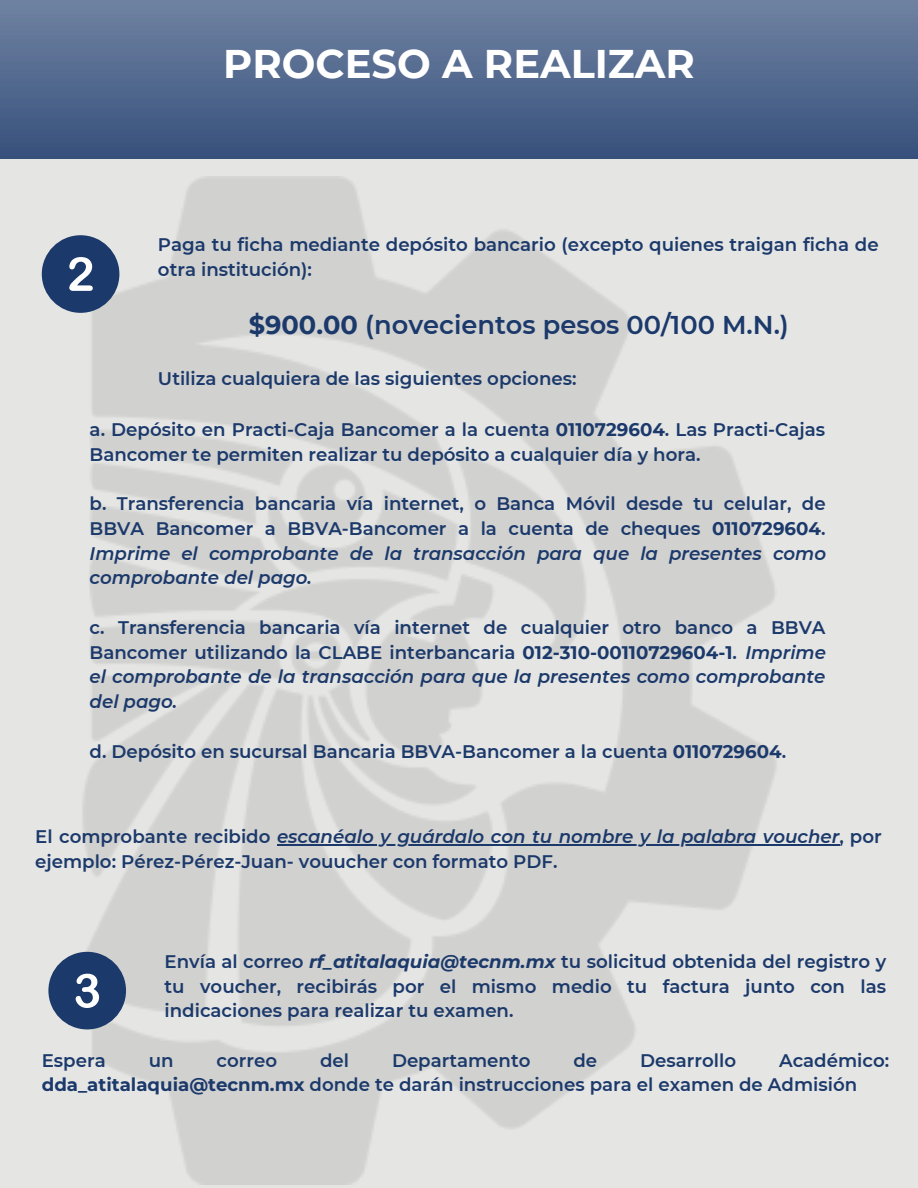
<style>
.page{position:relative;width:918px;height:1188px;background:#fff}
.page>*{position:absolute;margin:0;border:0;box-sizing:border-box;transform-origin:0 0}
.t1{font:700 39.9px "Montserrat";color:#fff}
.t2{font:600 25.65px "Montserrat";color:#1b396a}
.t3{font:600 18.15px/24.8px "Montserrat";color:#1b396a}
.s1{font-weight:700}
.s2{font-style:italic}
.s3{font-weight:700;font-style:italic}
</style>
<div class="page">
<svg style="left:0;top:0;width:918px;height:159px;background:#52698e"></svg>
<div style="left:0;top:159px;width:918px;height:1029px;background:#e5e5e4"></div>
<img style="left:80px;top:176px;width:757px;height:1008px">
<div style="left:42px;top:235px;width:77px;height:78px;background:#1b396a;border-radius:50%"></div>
<svg style="left:69px;top:257px;width:24px;height:34px"></svg>
<div style="left:48px;top:952px;width:78px;height:77px;background:#1b396a;border-radius:50%"></div>
<svg style="left:76px;top:974px;width:23px;height:34px"></svg>
<hr style="left:277px;top:844px;width:562px;height:1px;background:#1b396a">
<p class="t1" style="left:223px;top:40px;width:473px">PROCESO A REALIZAR</p>
<p class="t3" style="left:158px;top:233px;width:722px">Paga tu ficha mediante depósito bancario (excepto quienes traigan ficha de otra institución):</p>
<p class="t2" style="left:249px;top:309px;width:542px"><span class="s1">$900.00</span> (novecientos pesos 00/100 M.N.)</p>
<p class="t3" style="left:158px;top:366px;width:420px">Utiliza cualquiera de las siguientes opciones:</p>
<p class="t3" style="left:90px;top:417px;width:737px">a. Depósito en Practi-Caja Bancomer a la cuenta <span class="s1">0110729604</span>. Las Practi-Cajas<br>Bancomer te permiten realizar tu depósito a cualquier día y hora.</p>
<p class="t3" style="left:90px;top:491px;width:738px;text-align:justify">b. Transferencia bancaria vía internet, o Banca Móvil desde tu celular, de BBVA Bancomer a BBVA-Bancomer a la cuenta de cheques <span class="s1">0110729604</span>.<br><span class="s2">Imprime el comprobante de la transacción para que la presentes como comprobante del pago.</span></p>
<p class="t3" style="left:90px;top:615px;width:738px;text-align:justify">c. Transferencia bancaria vía internet de cualquier otro banco a BBVA Bancomer utilizando la CLABE interbancaria <span class="s1">012-310-00110729604-1</span>. <span class="s2">Imprime el comprobante de la transacción para que la presentes como comprobante del pago.</span></p>
<p class="t3" style="left:90px;top:739px;width:698px">d. Depósito en sucursal Bancaria BBVA-Bancomer a la cuenta <span class="s1">0110729604</span>.</p>
<p class="t3" style="left:35px;top:824px;width:848px">El comprobante recibido <span class="s2">escanéalo y guárdalo con tu nombre y la palabra voucher</span>, por ejemplo: Pérez-Pérez-Juan- vouucher con formato PDF.</p>
<p class="t3" style="left:165px;top:949px;width:723px;text-align:justify">Envía al correo <span class="s3">rf_atitalaquia@tecnm.mx</span> tu solicitud obtenida del registro y tu voucher, recibirás por el mismo medio tu factura junto con las indicaciones para realizar tu examen.</p>
<p class="t3" style="left:42px;top:1048px;width:849px;text-indent:737px">Académico: <span class="s1">dda_atitalaquia@tecnm.mx</span> donde te darán instrucciones para el examen de Admisión</p>
<p class="t3" style="left:42px;top:1048px;width:65px">Espera</p>
<p class="t3" style="left:149px;top:1048px;width:26px">un</p>
<p class="t3" style="left:216px;top:1048px;width:62px">correo</p>
<p class="t3" style="left:320px;top:1048px;width:31px">del</p>
<p class="t3" style="left:392px;top:1048px;width:140px">Departamento</p>
<p class="t3" style="left:573px;top:1048px;width:25px">de</p>
<p class="t3" style="left:640px;top:1048px;width:97px">Desarrollo</p>
</div>
